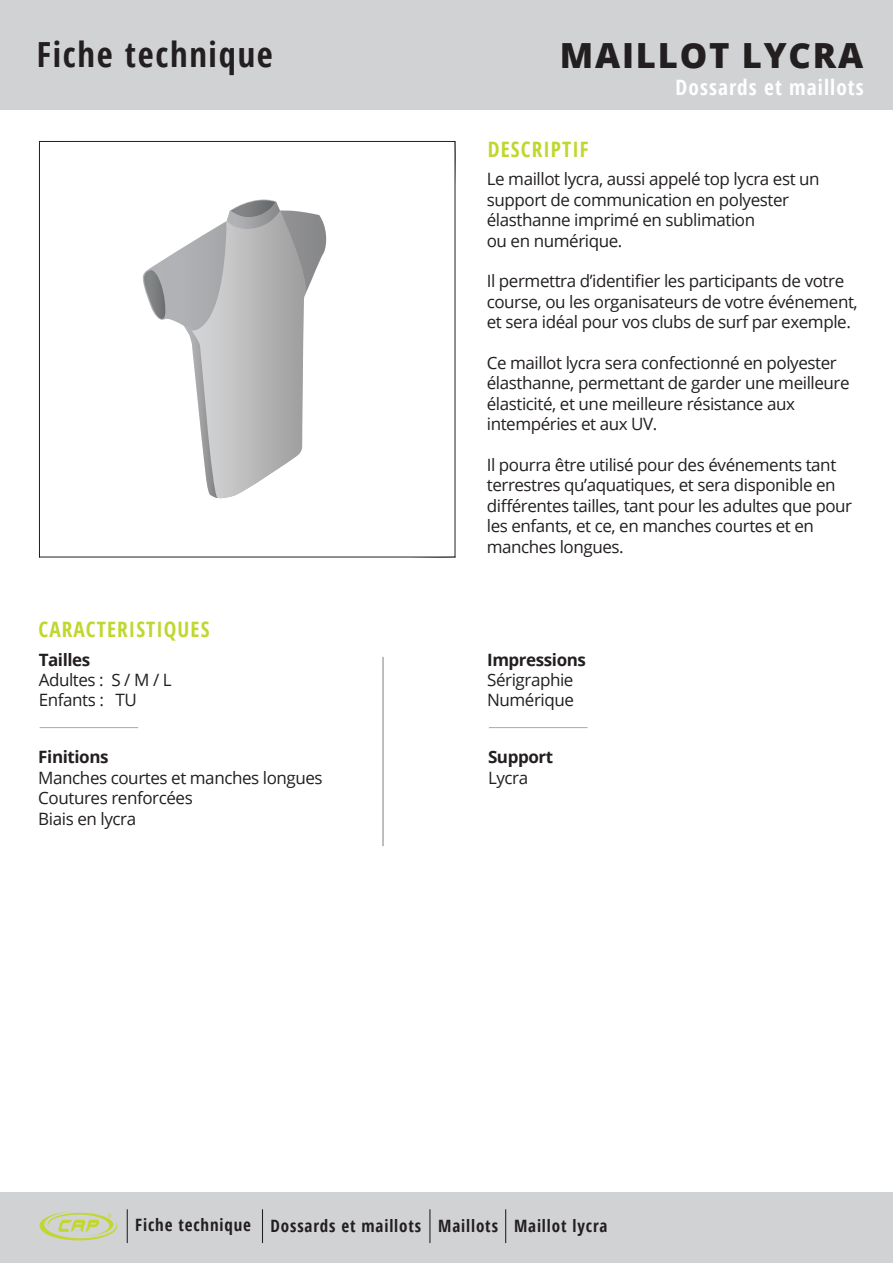
<style>
.page{position:relative;width:893px;height:1263px;background:#fff}
.page>*{position:absolute;margin:0;border:0;box-sizing:border-box;transform-origin:0 0}
.t1{font:700 condensed 34.65px "Open Sans";letter-spacing:.05em;color:#231f20}
.t2{font:800 34.65px "Open Sans";letter-spacing:.05em;color:#231f20}
.t3{font:700 condensed 21.3px "Open Sans";letter-spacing:.05em;color:#c1d72f}
.t4{font:700 condensed 21.3px "Open Sans";letter-spacing:.05em;color:#fff}
.t5{font:16.95px/20.4px "Open Sans";letter-spacing:-.025em;color:#231f20}
.t6{font:700 condensed 16.95px "Open Sans";letter-spacing:.05em;color:#231f20}
.t7{font:700 16.95px "Open Sans";letter-spacing:-.025em;color:#231f20}
</style>
<div class="page">
<div style="left:0;top:0;width:893px;height:110px;background:#d1d2d4"></div>
<div style="left:0;top:1192px;width:893px;height:71px;background:#d1d2d4"></div>
<svg style="left:40px;top:1211px;width:77px;height:29px"></svg>
<hr style="left:127px;top:1209px;width:1px;height:34px;background:#231f20">
<hr style="left:262px;top:1209px;width:1px;height:34px;background:#231f20">
<hr style="left:382px;top:657px;width:2px;height:189px;background:#a8a9ad">
<hr style="left:489px;top:727px;width:99px;height:1px;background:#a8a9ad">
<hr style="left:40px;top:727px;width:98px;height:1px;background:#a8a9ad">
<hr style="left:429px;top:1209px;width:1px;height:34px;background:#231f20">
<svg style="left:313px;top:213px;width:14px;height:63px"></svg>
<svg style="left:143px;top:199px;width:170px;height:300px"></svg>
<hr style="left:505px;top:1209px;width:1px;height:34px;background:#231f20">
<h1 class="t1" style="left:37px;top:30px;width:237px">Fiche technique</h1>
<p class="t3" style="left:39px;top:614px;width:172px">CARACTERISTIQUES</p>
<p class="t7" style="left:39px;top:647px;width:53px">Tailles</p>
<p class="t5" style="left:39px;top:669px;width:135px">Adultes : S / M / L<br>Enfants : TU</p>
<p class="t7" style="left:38px;top:745px;width:72px">Finitions</p>
<p class="t5" style="left:38px;top:767px;width:286px">Manches courtes et manches longues<br>Coutures renforcées<br>Biais en lycra</p>
<h1 class="t2" style="left:560px;top:29px;width:305px">MAILLOT LYCRA</h1>
<p class="t3" style="left:488px;top:135px;width:102px">DESCRIPTIF</p>
<p class="t4" style="left:675px;top:72px;width:190px">Dossards et maillots</p>
<p class="t5" style="left:487px;top:168px;width:334px">Le maillot lycra, aussi appelé top lycra est un support de communication en polyester élasthanne imprimé en sublimation<br>ou en numérique.</p>
<p class="t5" style="left:487px;top:271px;width:372px">Il permettra d’identifier les participants de votre course, ou les organisateurs de votre événement, et sera idéal pour vos clubs de surf par exemple.</p>
<p class="t5" style="left:487px;top:352px;width:364px">Ce maillot lycra sera confectionné en polyester élasthanne, permettant de garder une meilleure élasticité, et une meilleure résistance aux intempéries et aux UV.</p>
<p class="t5" style="left:487px;top:454px;width:367px">Il pourra être utilisé pour des événements tant terrestres qu’aquatiques, et sera disponible en différentes tailles, tant pour les adultes que pour les enfants, et ce, en manches courtes et en manches longues.</p>
<p class="t7" style="left:487px;top:647px;width:100px">Impressions</p>
<p class="t5" style="left:487px;top:669px;width:88px">Sérigraphie<br>Numérique</p>
<p class="t7" style="left:488px;top:745px;width:67px">Support</p>
<p class="t5" style="left:488px;top:767px;width:42px">Lycra</p>
<p class="t6" style="left:135px;top:1213px;width:364px">Fiche technique Dossards et maillots Maillots</p>
<p class="t6" style="left:514px;top:1213px;width:95px">Maillot lycra</p>
</div>
